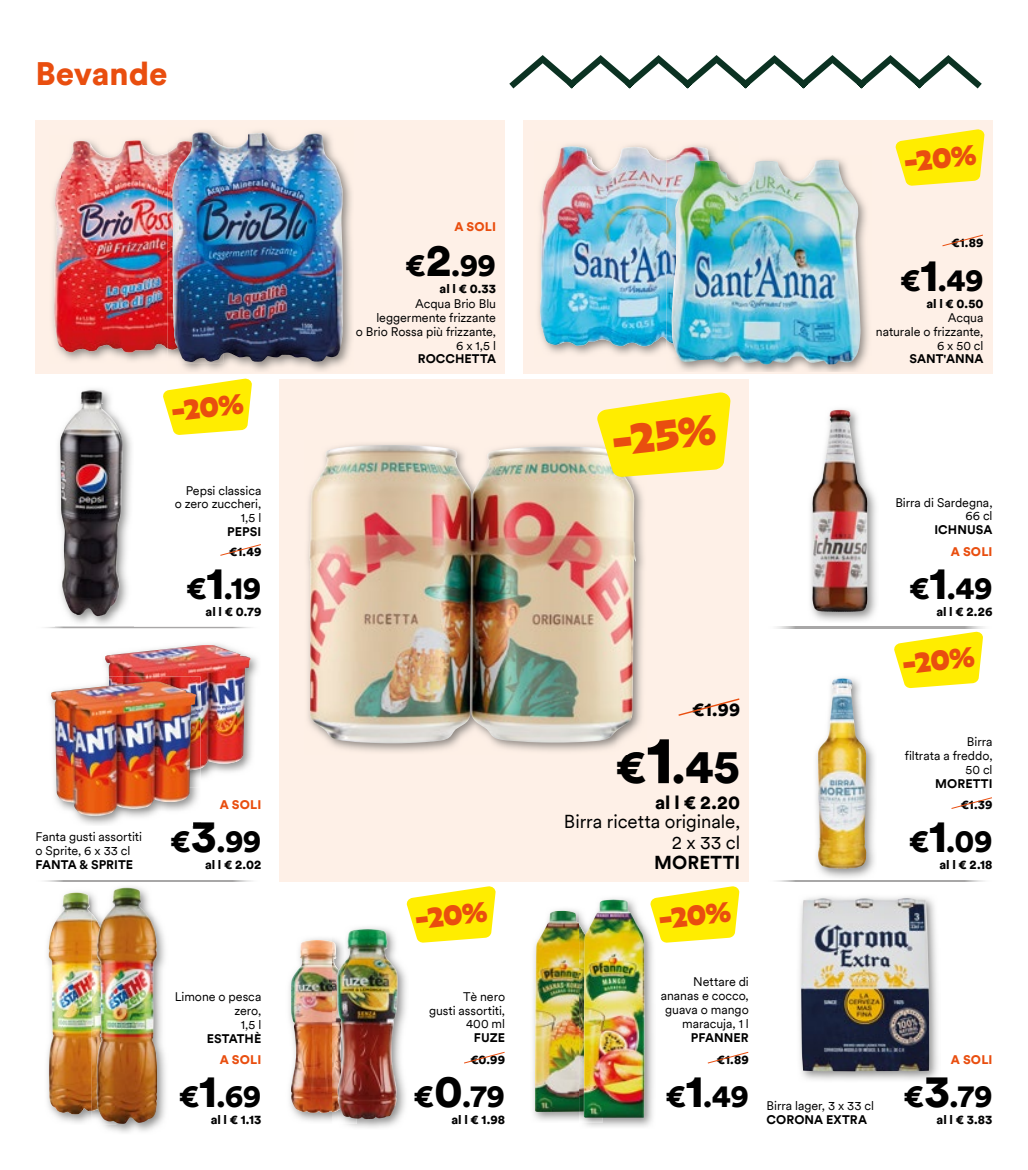
<style>
.page{position:relative;width:1028px;height:1170px;background:#fff}
.page>*{position:absolute;margin:0;border:0;box-sizing:border-box;transform-origin:0 0}
.t1{font:900 46.88px "Circular XXTT";color:#000}
.t2{font:900 43.12px "Retail";color:#e94e0f}
.t3{font:900 32.5px "Circular XXTT";color:#e94e0f}
.t4{font:900 31.25px "Circular XXTT";letter-spacing:-.02em;color:#000}
.t5{font:900 28.75px "Retail";color:#e94e0f}
.t6{font:18.75px/20.6px "Circular XXTT";letter-spacing:-.005em;color:#000;text-align:right}
.t7{font:900 18.75px "Circular XXTT";color:#000}
.t8{font:700 18.75px "Circular XXTT";letter-spacing:.005em;color:#000}
.t9{font:12.5px/13.8px "Circular XXTT";letter-spacing:-.005em;color:#000;text-align:right}
.t10{font:900 12.5px "Circular XXTT";color:#000}
.t11{font:700 12.5px "Circular XXTT";letter-spacing:.005em;color:#000}
.t12{font:900 12.5px "Circular XXTT";letter-spacing:.015em;color:#e94e0f}
.s1{font-size:45px}
.s2{font-size:67.5px}
</style>
<div class="page">
<svg style="left:509px;top:55px;width:472px;height:33px"></svg>
<div style="left:35px;top:120px;width:470px;height:254px;background:#fef0e7"></div>
<img style="left:52px;top:139px;width:116px;height:222px">
<img style="left:54px;top:140px;width:114px;height:212px">
<img style="left:168px;top:130px;width:184px;height:241px">
<img style="left:172px;top:132px;width:171px;height:230px">
<img style="left:992px;top:160px;width:1px;height:214px">
<div style="left:523px;top:120px;width:469px;height:254px;background:#fef0e7"></div>
<img style="left:538px;top:145px;width:178px;height:210px">
<img style="left:540px;top:147px;width:126px;height:199px">
<img style="left:678px;top:158px;width:191px;height:214px">
<img style="left:666px;top:155px;width:61px;height:191px">
<img style="left:671px;top:160px;width:190px;height:204px">
<svg style="left:895px;top:129px;width:89px;height:57px"></svg>
<svg style="left:942px;top:234px;width:41px;height:12px"></svg>
<img style="left:810px;top:409px;width:66px;height:212px">
<img style="left:812px;top:410px;width:55px;height:202px">
<img style="left:195px;top:644px;width:63px;height:134px">
<img style="left:105px;top:645px;width:145px;height:123px">
<img style="left:109px;top:676px;width:91px;height:101px">
<svg style="left:193px;top:822px;width:7px;height:3px"></svg>
<img style="left:51px;top:681px;width:146px;height:135px">
<img style="left:289px;top:938px;width:43px;height:184px">
<img style="left:291px;top:940px;width:41px;height:172px">
<img style="left:332px;top:927px;width:74px;height:201px">
<img style="left:337px;top:928px;width:61px;height:190px">
<svg style="left:406px;top:886px;width:90px;height:56px"></svg>
<svg style="left:464px;top:1051px;width:41px;height:12px"></svg>
<img style="left:816px;top:677px;width:59px;height:201px">
<img style="left:818px;top:678px;width:48px;height:190px">
<svg style="left:894px;top:631px;width:89px;height:57px"></svg>
<svg style="left:951px;top:797px;width:41px;height:12px"></svg>
<img style="left:533px;top:909px;width:46px;height:212px">
<img style="left:535px;top:910px;width:44px;height:201px">
<img style="left:579px;top:898px;width:74px;height:229px">
<img style="left:579px;top:923px;width:4px;height:188px">
<img style="left:583px;top:899px;width:61px;height:218px">
<svg style="left:649px;top:886px;width:90px;height:56px"></svg>
<svg style="left:707px;top:1051px;width:42px;height:12px"></svg>
<img style="left:799px;top:896px;width:139px;height:184px">
<img style="left:801px;top:898px;width:111px;height:173px">
<img style="left:47px;top:938px;width:45px;height:185px">
<img style="left:49px;top:892px;width:43px;height:222px">
<img style="left:92px;top:886px;width:74px;height:247px">
<img style="left:92px;top:913px;width:5px;height:197px">
<img style="left:97px;top:888px;width:60px;height:235px">
<img style="left:55px;top:389px;width:79px;height:238px">
<img style="left:60px;top:390px;width:64px;height:226px">
<svg style="left:163px;top:378px;width:89px;height:57px"></svg>
<svg style="left:220px;top:544px;width:41px;height:12px"></svg>
<div style="left:279px;top:379px;width:470px;height:502px;background:#fef0e7"></div>
<img style="left:307px;top:443px;width:337px;height:309px">
<img style="left:629px;top:752px;width:15px;height:2px">
<img style="left:308px;top:445px;width:328px;height:298px">
<svg style="left:678px;top:698px;width:62px;height:18px"></svg>
<svg style="left:596px;top:392px;width:135px;height:85px"></svg>
<h3 class="t3" style="left:35px;top:51px;width:134px">Bevande</h3>
<h3 class="t5" style="left:169px;top:389px;width:74px;rotate:-7deg">-20%</h3>
<p class="t9" style="left:175px;top:482px;width:88px">Pepsi classica<br>o zero zuccheri,<br>1,5 l</p>
<p class="t11" style="left:227px;top:523px;width:36px">PEPSI</p>
<h3 class="t4" style="left:186px;top:566px;width:77px">€ <span class="s1">1</span>. 19</h3>
<p class="t10" style="left:229px;top:542px;width:34px">€ 1 . 49</p>
<p class="t10" style="left:206px;top:603px;width:57px">al l € 0.79</p>
<p class="t9" style="left:35px;top:829px;width:108px;text-align:left">Fanta gusti assortiti o Sprite, 6 x 33 cl</p>
<p class="t11" style="left:35px;top:855px;width:99px">FANTA &amp; SPRITE</p>
<p class="t12" style="left:220px;top:795px;width:43px">A SOLI</p>
<h3 class="t4" style="left:170px;top:818px;width:93px">€ <span class="s1">3</span>. 99</h3>
<p class="t10" style="left:205px;top:855px;width:58px">al l € 2.02</p>
<p class="t9" style="left:175px;top:989px;width:88px">Limone o pesca zero,<br>1,5 l</p>
<p class="t11" style="left:207px;top:1029px;width:56px">ESTATHÈ</p>
<h3 class="t4" style="left:179px;top:1074px;width:84px">€ <span class="s1">1</span>. 69</h3>
<p class="t12" style="left:220px;top:1051px;width:43px">A SOLI</p>
<p class="t10" style="left:211px;top:1111px;width:52px">al l € 1.13</p>
<p class="t12" style="left:454px;top:218px;width:43px">A SOLI</p>
<h3 class="t4" style="left:405px;top:243px;width:92px">€ <span class="s1">2</span>. 99</h3>
<p class="t10" style="left:439px;top:280px;width:58px">al l € 0.33</p>
<p class="t9" style="left:356px;top:296px;width:142px">Acqua Brio Blu leggermente frizzante<br>o Brio Rossa più frizzante,<br>6 x 1,5 l</p>
<p class="t11" style="left:418px;top:350px;width:80px">ROCCHETTA</p>
<h3 class="t5" style="left:413px;top:897px;width:74px;rotate:-7deg">-20%</h3>
<p class="t9" style="left:429px;top:988px;width:78px">Tè nero<br>gusti assortiti,<br>400 ml</p>
<p class="t11" style="left:474px;top:1029px;width:33px">FUZE</p>
<h3 class="t4" style="left:413px;top:1073px;width:93px">€ <span class="s1">0</span>. 79</h3>
<p class="t10" style="left:470px;top:1050px;width:36px">€ 0 . 99</p>
<p class="t10" style="left:451px;top:1110px;width:55px">al l € 1.98</p>
<h3 class="t5" style="left:901px;top:140px;width:74px;rotate:-7deg">-20%</h3>
<p class="t10" style="left:951px;top:233px;width:33px">€ 1 . 89</p>
<h3 class="t4" style="left:900px;top:258px;width:85px">€ <span class="s1">1</span>. 49</h3>
<p class="t10" style="left:926px;top:295px;width:58px">al l € 0.50</p>
<p class="t9" style="left:876px;top:310px;width:109px">Acqua<br>naturale o frizzante,<br>6 x 50 cl</p>
<p class="t11" style="left:909px;top:350px;width:75px">SANT'ANNA</p>
<h2 class="t2" style="left:609px;top:408px;width:105px;rotate:-6deg">-25%</h2>
<h3 class="t7" style="left:692px;top:696px;width:49px">€ 1 . 99</h3>
<h1 class="t1" style="left:615px;top:734px;width:126px">€ <span class="s2">1</span>. 45</h1>
<h3 class="t7" style="left:655px;top:789px;width:87px">al l € 2.20</h3>
<h3 class="t6" style="left:564px;top:810px;width:178px">Birra ricetta originale,<br>2 x 33 cl</h3>
<h3 class="t8" style="left:654px;top:849px;width:88px">MORETTI</h3>
<h3 class="t5" style="left:656px;top:897px;width:74px;rotate:-7deg">-20%</h3>
<p class="t9" style="left:661px;top:974px;width:90px">Nettare di ananas e cocco, guava o mango maracuja, 1 l</p>
<p class="t11" style="left:691px;top:1028px;width:59px">PFANNER</p>
<h3 class="t4" style="left:665px;top:1073px;width:85px">€ <span class="s1">1</span>. 49</h3>
<p class="t10" style="left:717px;top:1050px;width:33px">€ 1 . 89</p>
<p class="t9" style="left:766px;top:1098px;width:109px">Birra lager, 3 x 33 cl</p>
<p class="t11" style="left:766px;top:1110px;width:102px">CORONA EXTRA</p>
<p class="t9" style="left:895px;top:494px;width:99px">Birra di Sardegna,<br>66 cl</p>
<p class="t11" style="left:934px;top:521px;width:60px">ICHNUSA</p>
<h3 class="t4" style="left:909px;top:566px;width:85px">€ <span class="s1">1</span>. 49</h3>
<p class="t12" style="left:951px;top:543px;width:43px">A SOLI</p>
<p class="t10" style="left:936px;top:603px;width:58px">al l € 2.26</p>
<h3 class="t5" style="left:900px;top:642px;width:74px;rotate:-7deg">-20%</h3>
<p class="t9" style="left:904px;top:734px;width:89px">Birra<br>filtrata a freddo,<br>50 cl</p>
<p class="t11" style="left:935px;top:774px;width:59px">MORETTI</p>
<h3 class="t4" style="left:908px;top:819px;width:85px">€ <span class="s1">1</span>. 09</h3>
<p class="t10" style="left:960px;top:795px;width:33px">€ 1 . 39</p>
<p class="t10" style="left:939px;top:856px;width:55px">al l € 2.18</p>
<p class="t12" style="left:951px;top:1050px;width:43px">A SOLI</p>
<h3 class="t4" style="left:903px;top:1073px;width:90px">€ <span class="s1">3</span>. 79</h3>
<p class="t10" style="left:936px;top:1110px;width:57px">al l € 3.83</p>
</div>
